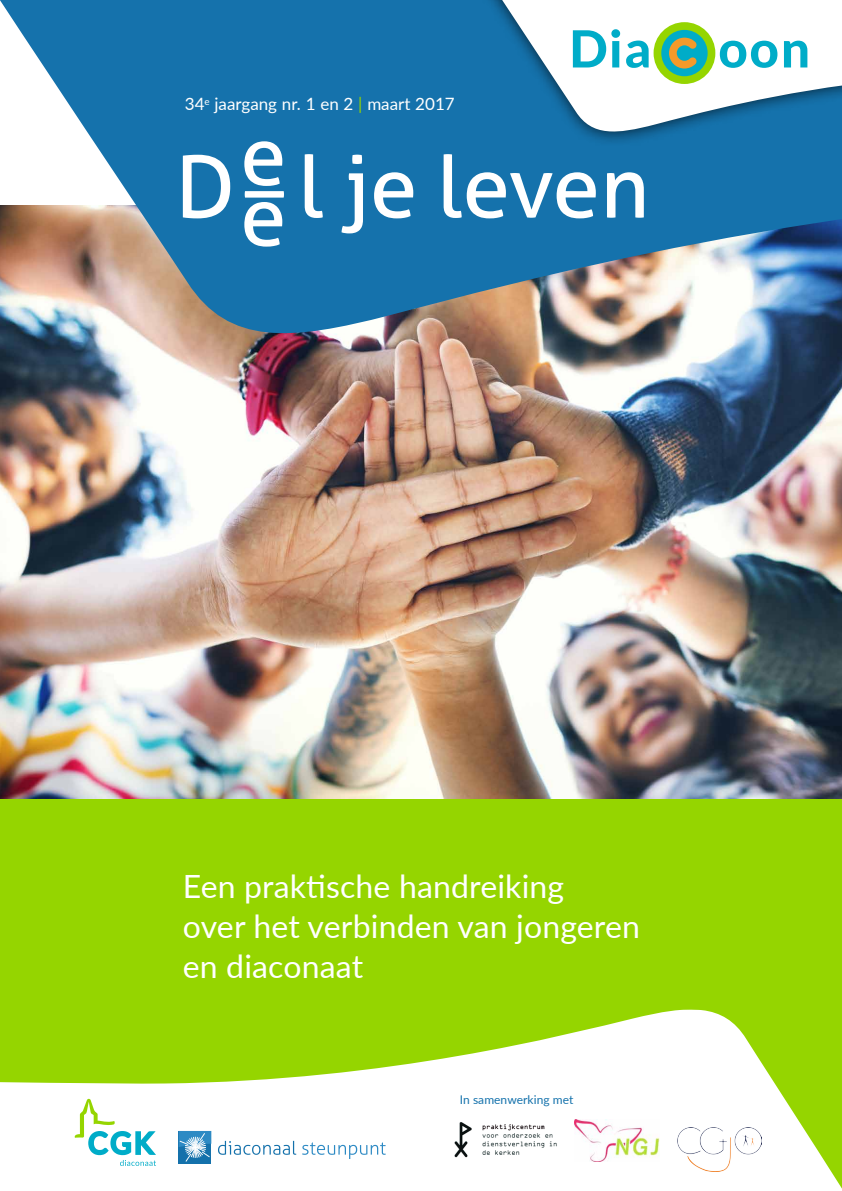
<style>
.page{position:relative;width:842px;height:1191px;background:#fff}
.page>*{position:absolute;margin:0;border:0;box-sizing:border-box;transform-origin:0 0}
.t1{font:800 51.2px "Lato";letter-spacing:.035em;color:#00acc8}
.t2{font:32px/40px "Lato";letter-spacing:.005em;color:#fff}
.t3{font:17px "Lato";color:#fff}
.t4{font:12px "Lato";letter-spacing:.005em;color:#1572ac}
.s1{color:#95d500}
</style>
<div class="page">
<div style="left:0;top:778px;width:842px;height:413px;background:#95d500"></div>
<img style="left:0;top:333px;width:842px;height:465px">
<img style="left:0;top:0;width:842px;height:333px">
<svg style="left:305px;top:154px;width:18px;height:64px"></svg>
<svg style="left:341px;top:155px;width:22px;height:78px"></svg>
<svg style="left:374px;top:172px;width:39px;height:46px"></svg>
<svg style="left:444px;top:154px;width:152px;height:64px"></svg>
<svg style="left:607px;top:172px;width:37px;height:46px"></svg>
<svg style="left:183px;top:155px;width:47px;height:63px"></svg>
<svg style="left:244px;top:141px;width:40px;height:106px"></svg>
<svg style="left:0;top:1009px;width:842px;height:182px;fill:#fff"></svg>
<svg style="left:75px;top:1098px;width:81px;height:67px;background:#cfefe7"></svg>
<div style="left:179px;top:1131px;width:32px;height:32px;background:#1471ab"></div>
<svg style="left:179px;top:1131px;width:32px;height:27px"></svg>
<svg style="left:218px;top:1140px;width:78px;height:14px"></svg>
<svg style="left:302px;top:1142px;width:84px;height:17px"></svg>
<img style="left:676px;top:1127px;width:85px;height:44px">
<img style="left:454px;top:1120px;width:103px;height:37px">
<img style="left:574px;top:1119px;width:85px;height:42px">
<div style="left:465px;top:0;width:377px;height:147px;background:#1572ac"></div>
<svg style="left:491px;top:0;width:351px;height:137px;fill:#fff"></svg>
<div style="left:653px;top:22px;width:62px;height:62px;background:#95d500;border-radius:50%"></div>
<div style="left:661px;top:30px;width:47px;height:46px;background:#00acc8;border-radius:50%"></div>
<svg style="left:669px;top:38px;width:28px;height:30px"></svg>
<div style="left:0;top:1179px;width:809px;height:12px;background:#fff"></div>
<p class="t3" style="left:185px;top:92px;width:271px">34<sup>e</sup> jaargang nr. 1 en 2 <span class="s1">|</span> maart 2017</p>
<h1 class="t1" style="left:569px;top:11px;width:84px">Dia</h1>
<h1 class="t1" style="left:718px;top:11px;width:93px">oon</h1>
<p class="t2" style="left:183px;top:865px;width:459px">Een praktische handreiking<br>over het verbinden van jongeren en diaconaat</p>
<p class="t4" style="left:460px;top:1091px;width:115px">In samenwerking met</p>
</div>
